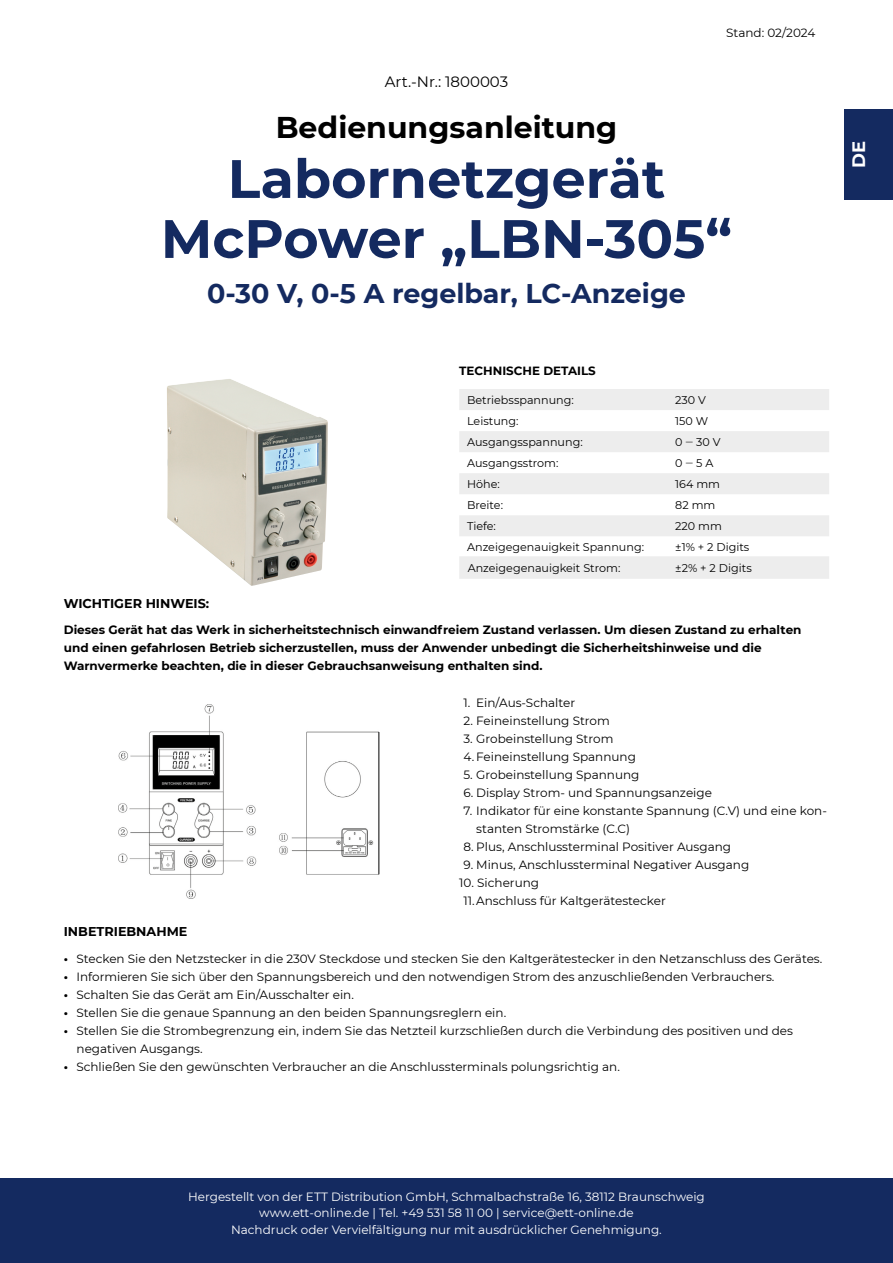
<style>
.page{position:relative;width:893px;height:1263px;background:#fff}
.page>*{position:absolute;margin:0;border:0;box-sizing:border-box;transform-origin:0 0}
.t1{font:700 54px/60px "Montserrat";color:#142a60;text-align:center}
.t2{font:700 30px "Montserrat";color:#000}
.t3{font:700 27px "Montserrat";color:#142a60}
.t4{font:700 18px "Montserrat";color:#fff}
.t5{font:15px "Montserrat";color:#000}
.t6{font:700 12.75px "Montserrat";color:#000}
.t7{font:12px/18px "Montserrat";color:#000}
.t8{font:700 12px/18px "Montserrat";color:#000}
.t9{font:12px/16.5px "Montserrat";color:#fff;text-align:center}
.t10{font:700 11.85px "Montserrat";color:#000}
.t11{font:11.25px "Montserrat";color:#000}
.s1{font-weight:700}
</style>
<div class="page">
<div style="left:844px;top:109px;width:49px;height:91px;background:#142a60"></div>
<div style="left:0;top:1178px;width:893px;height:85px;background:#142a60"></div>
<img style="left:167px;top:379px;width:161px;height:207px">
<img style="left:119px;top:704px;width:260px;height:195px">
<div style="left:459px;top:389px;width:370px;height:21px;background:#ededed"></div>
<div style="left:459px;top:431px;width:370px;height:21px;background:#ededed"></div>
<div style="left:459px;top:473px;width:370px;height:21px;background:#ededed"></div>
<div style="left:459px;top:515px;width:370px;height:21px;background:#ededed"></div>
<div style="left:459px;top:556px;width:370px;height:23px;background:#ededed"></div>
<hr style="left:379px;top:732px;width:1px;height:142px;background:#000">
<p class="t5" style="left:385px;top:71px;width:125px">Art.-Nr.: 1800003</p>
<h2 class="t2" style="left:276px;top:106px;width:343px">Bedienungsanleitung</h2>
<p class="t7" style="left:726px;top:23px;width:91px">Stand: 02/2024</p>
<h1 class="t1" style="left:161px;top:146px;width:573px">Labornetzgerät<br>McPower „LBN-305“</h1>
<h3 class="t3" style="left:207px;top:274px;width:480px">0-30 V, 0-5 A regelbar, LC-Anzeige</h3>
<p class="t10" style="left:459px;top:362px;width:138px">TECHNISCHE DETAILS</p>
<p class="t11" style="left:467px;top:392px;width:108px">Betriebsspannung:</p>
<p class="t11" style="left:675px;top:392px;width:32px">230 V</p>
<p class="t11" style="left:467px;top:413px;width:53px">Leistung:</p>
<p class="t11" style="left:675px;top:413px;width:35px">150 W</p>
<p class="t11" style="left:467px;top:434px;width:117px">Ausgangsspannung:</p>
<p class="t11" style="left:675px;top:434px;width:47px">0‒30V</p>
<p class="t11" style="left:467px;top:455px;width:93px">Ausgangsstrom:</p>
<p class="t11" style="left:675px;top:455px;width:40px">0‒5A</p>
<p class="t11" style="left:467px;top:476px;width:34px">Höhe:</p>
<p class="t11" style="left:675px;top:476px;width:46px">164 mm</p>
<p class="t11" style="left:467px;top:498px;width:37px">Breite:</p>
<p class="t11" style="left:675px;top:498px;width:42px">82 mm</p>
<p class="t11" style="left:467px;top:519px;width:30px">Tiefe:</p>
<p class="t11" style="left:675px;top:519px;width:48px">220 mm</p>
<p class="t11" style="left:467px;top:540px;width:178px">Anzeigegenauigkeit Spannung:</p>
<p class="t11" style="left:675px;top:540px;width:76px">±1% + 2 Digits</p>
<p class="t11" style="left:468px;top:561px;width:154px">Anzeigegenauigkeit Strom:</p>
<p class="t11" style="left:675px;top:561px;width:78px">±2% + 2 Digits</p>
<p class="t6" style="left:64px;top:594px;width:147px">WICHTIGER HINWEIS:</p>
<p class="t8" style="left:64px;top:620px;width:739px">Dieses Gerät hat das Werk in sicherheitstechnisch einwandfreiem Zustand verlassen. Um diesen Zustand zu erhalten und einen gefahrlosen Betrieb sicherzustellen, muss der Anwender unbedingt die Sicherheitshinweise und die<br>Warnvermerke beachten, die in dieser Gebrauchsanweisung enthalten sind.</p>
<p class="t7" style="left:463px;top:693px;width:113px">1. Ein/Aus-Schalter</p>
<p class="t7" style="left:463px;top:711px;width:148px">2. Feineinstellung Strom</p>
<p class="t7" style="left:463px;top:729px;width:151px">3. Grobeinstellung Strom</p>
<p class="t7" style="left:463px;top:747px;width:174px">4. Feineinstellung Spannung</p>
<p class="t7" style="left:463px;top:765px;width:178px">5. Grobeinstellung Spannung</p>
<p class="t7" style="left:463px;top:783px;width:250px">6. Display Strom- und Spannungsanzeige</p>
<p class="t7" style="left:476px;top:801px;width:352px;text-indent:-13px">7. Indikator für eine konstante Spannung (C.V) und eine kon&shy;stanten Stromstärke (C.C)</p>
<p class="t7" style="left:463px;top:837px;width:269px">8. Plus, Anschlussterminal Positiver Ausgang</p>
<p class="t7" style="left:463px;top:855px;width:287px">9. Minus, Anschlussterminal Negativer Ausgang</p>
<p class="t7" style="left:463px;top:873px;width:204px;text-indent:-4px">10. Sicherung<br>11.Anschluss für Kaltgerätestecker</p>
<p class="t6" style="left:64px;top:922px;width:125px">INBETRIEBNAHME</p>
<p class="t7" style="left:64px;top:949px;width:760px"><span class="s1">•</span> Stecken Sie den Netzstecker in die 230V Steckdose und stecken Sie den Kaltgerätestecker in den Netzanschluss des Gerätes.</p>
<p class="t7" style="left:64px;top:967px;width:712px"><span class="s1">•</span> Informieren Sie sich über den Spannungsbereich und den notwendigen Strom des anzuschließenden Verbrauchers.</p>
<p class="t7" style="left:64px;top:985px;width:292px"><span class="s1">•</span> Schalten Sie das Gerät am Ein/Ausschalter ein.</p>
<p class="t7" style="left:64px;top:1003px;width:444px"><span class="s1">•</span> Stellen Sie die genaue Spannung an den beiden Spannungsreglern ein.</p>
<p class="t7" style="left:77px;top:1021px;width:718px;text-indent:-13px"><span class="s1">•</span> Stellen Sie die Strombegrenzung ein, indem Sie das Netzteil kurzschließen durch die Verbindung des positiven und des negativen Ausgangs.</p>
<p class="t7" style="left:64px;top:1057px;width:558px"><span class="s1">•</span> Schließen Sie den gewünschten Verbraucher an die Anschlussterminals polungsrichtig an.</p>
<h3 class="t4" style="left:846px;top:168px;width:28px;rotate:-90deg">DE</h3>
<p class="t9" style="left:188px;top:1188px;width:518px">Hergestellt von der ETT Distribution GmbH, Schmalbachstraße 16, 38112 Braunschweig www.ett-online.de | Tel. +49 531 58 11 00 | service@ett-online.de<br>Nachdruck oder Vervielfältigung nur mit ausdrücklicher Genehmigung.</p>
</div>
